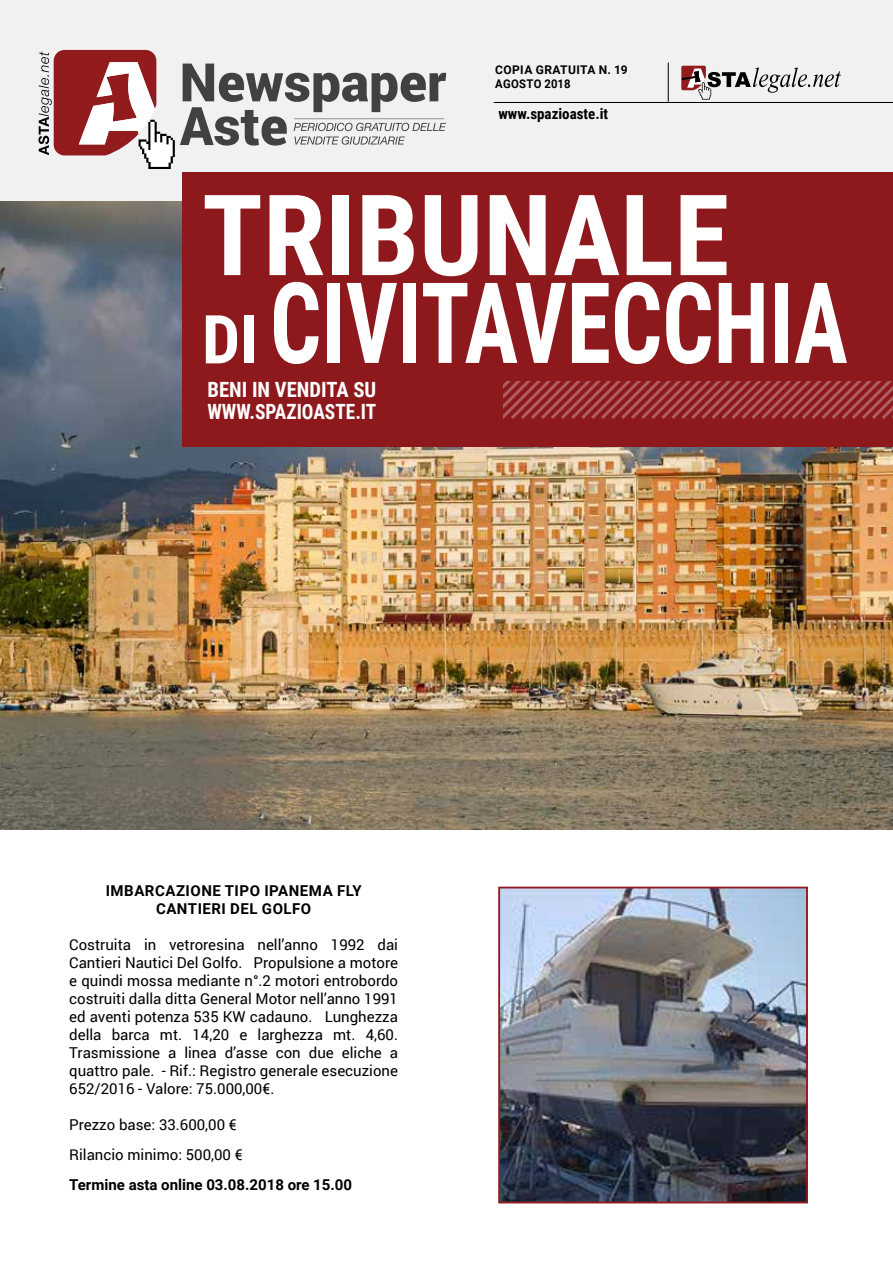
<style>
.page{position:relative;width:893px;height:1263px;background:#fff}
.page>*{position:absolute;margin:0;border:0;box-sizing:border-box;transform-origin:0 0}
.t1{font:700 112.5px/87.8px "Roboto Condensed";color:#fff}
.t2{font:700 21px/22.5px "Roboto Condensed";color:#fff}
.t3{font:15px/18px "Roboto";color:#000;text-align:justify}
.t4{font:700 15px/18px "Roboto";letter-spacing:.035em;color:#000;text-align:center}
.t5{font:700 15px "Roboto";color:#000}
.t6{font:700 15px "Roboto Condensed";color:#000}
.t7{font:700 12px/14.4px "Roboto";letter-spacing:.035em;color:#000}
.s1{font-size:67.5px}
</style>
<div class="page">
<hr style="left:0;top:72px;width:1px;height:862px;background:#d1d3d4">
<img style="left:0;top:200px;width:893px;height:630px">
<div style="left:1px;top:0;width:892px;height:200px;background:#f1f1f2"></div>
<div style="left:183px;top:172px;width:710px;height:275px;background:#8d191d"></div>
<hr style="left:0;top:977px;width:1px;height:286px;background:#e6e7e8">
<svg style="left:38px;top:50px;width:408px;height:119px"></svg>
<hr style="left:494px;top:102px;width:399px;height:1px;background:#000">
<hr style="left:668px;top:63px;width:1px;height:39px;background:#000">
<svg style="left:503px;top:381px;width:390px;height:38px"></svg>
<svg style="left:681px;top:66px;width:160px;height:34px"></svg>
<svg style="left:0;top:933px;width:1px;height:168px"></svg>
<img style="left:501px;top:890px;width:304px;height:310px">
<div style="left:498px;top:887px;width:310px;height:316px;border:2px solid #901a1d"></div>
<p class="t7" style="left:495px;top:62px;width:134px">COPIA GRATUITA N. 19<br>AGOSTO 2018</p>
<p class="t6" style="left:498px;top:103px;width:111px">www.spazioaste.it</p>
<h1 class="t1" style="left:202px;top:187px;width:647px">TRIBUNALE<br><span class="s1">DI</span> CIVITAVECCHIA</h1>
<h2 class="t2" style="left:207px;top:377px;width:170px">BENI IN VENDITA SU<br>WWW.SPAZIOASTE.IT</h2>
<p class="t4" style="left:106px;top:881px;width:257px">IMBARCAZIONE TIPO IPANEMA FLY<br>CANTIERI DEL GOLFO</p>
<p class="t3" style="left:69px;top:935px;width:330px">Costruita in vetroresina nell’anno 1992 dai Cantieri Nautici Del Golfo. Propulsione a motore e quindi mossa mediante n°.2 motori entrobordo costruiti dalla ditta General Motor nell’anno 1991 ed aventi potenza 535 KW cadauno. Lunghezza della barca mt. 14,20 e larghezza mt. 4,60.<br>Trasmissione a linea d’asse con due eliche a quattro pale. - Rif.: Registro generale esecuzione 652/2016 - Valore: 75.000,00€.</p>
<p class="t3" style="left:69px;top:1109px;width:175px;line-height:30px">Prezzo base: 33.600,00 €<br>Rilancio minimo: 500,00 €</p>
<p class="t5" style="left:69px;top:1174px;width:284px">Termine asta online 03.08.2018 ore 15.00</p>
</div>
